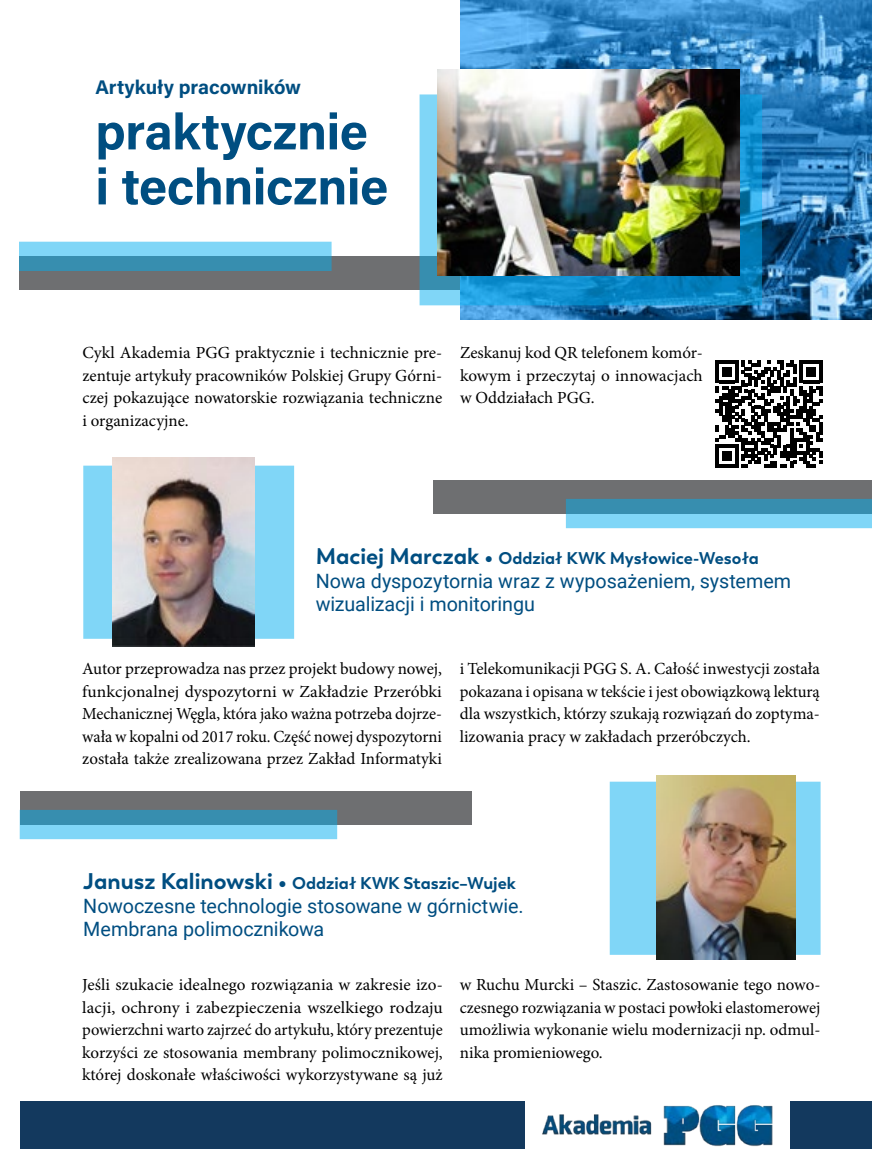
<style>
.page{position:relative;width:872px;height:1170px;background:#fff}
.page>*{position:absolute;margin:0;border:0;box-sizing:border-box;transform-origin:0 0}
.t1{font:50.7px/54.9px "Acumin Variable Concept";letter-spacing:-.01em;color:#004e81}
.t2{font:19.8px/23.7px "Roboto";letter-spacing:-.005em;color:#004e81}
.t3{font:19.8px "Acumin Variable Concept";letter-spacing:-.005em;color:#004e81}
.t4{font:16.95px/22.5px "Minion Pro";color:#000;text-align:justify}
.t5{font:700 16.95px "Trenda";color:#004e81}
.s1{font-size:22.5px}
.s2{font-family:"Minion Pro";font-weight:400;font-size:22.5px}
</style>
<div class="page">
<div style="left:20px;top:1100px;width:505px;height:48px;background:#13395e"></div>
<div style="left:789px;top:1100px;width:83px;height:48px;background:#13395e"></div>
<img style="left:542px;top:1105px;width:231px;height:41px">
<div style="left:20px;top:256px;width:446px;height:34px;background:#6e6f71"></div>
<div style="left:433px;top:479px;width:439px;height:34px;background:#6e6f71"></div>
<svg style="left:20px;top:790px;width:451px;height:34px;background:#6a787f"></svg>
<img style="left:460px;top:0;width:412px;height:320px">
<svg style="left:426px;top:101px;width:329px;height:197px;background:#2492c6"></svg>
<div style="left:419px;top:94px;width:343px;height:211px;border:6px solid #00aeef"></div>
<svg style="left:20px;top:242px;width:311px;height:29px;background:#5ab0d1"></svg>
<svg style="left:566px;top:499px;width:306px;height:29px;background:#5ab0d1"></svg>
<svg style="left:27px;top:816px;width:303px;height:16px;background:#56adce"></svg>
<img style="left:438px;top:70px;width:301px;height:205px">
<svg style="left:715px;top:360px;width:107px;height:107px"></svg>
<div style="left:86px;top:468px;width:205px;height:168px;background:#80d6f7"></div>
<div style="left:612px;top:784px;width:205px;height:167px;background:#80d6f7"></div>
<img style="left:112px;top:458px;width:143px;height:189px">
<img style="left:656px;top:775px;width:139px;height:184px">
<p class="t3" style="left:95px;top:74px;width:207px">Artykuły pracowników</p>
<h1 class="t1" style="left:95px;top:102px;width:294px">praktycznie i technicznie</h1>
<p class="t4" style="left:82px;top:341px;width:361px">Cykl Akademia PGG praktycznie i technicznie pre&shy;zentuje artykuły pracowników Polskiej Grupy Górni&shy;czej pokazujące nowatorskie rozwiązania techniczne i organizacyjne.</p>
<p class="t4" style="left:460px;top:341px;width:244px">Zeskanuj kod QR telefonem komór&shy;kowym i przeczytaj o innowacjach w Oddziałach PGG.</p>
<p class="t5" style="left:316px;top:547px;width:444px"><span class="s1">Maciej Marczak</span> <span class="s2">•</span> Oddział KWK Mysłowice-Wesoła</p>
<p class="t2" style="left:316px;top:568px;width:477px">Nowa dyspozytornia wraz z wyposażeniem, systemem wizualizacji i monitoringu</p>
<p class="t4" style="left:82px;top:657px;width:361px">Autor przeprowadza nas przez projekt budowy nowej, funkcjonalnej dyspozytorni w Zakładzie Przeróbki Mechanicznej Węgla, która jako ważna potrzeba dojrze&shy;wała w kopalni od 2017 roku. Część nowej dyspozytorni została także zrealizowana przez Zakład Informatyki</p>
<p class="t4" style="left:460px;top:657px;width:362px">i Telekomunikacji PGG S. A. Całość inwestycji została pokazana i opisana w tekście i jest obowiązkową lekturą dla wszystkich, którzy szukają rozwiązań do zoptyma&shy;lizowania pracy w zakładach przeróbczych.</p>
<p class="t5" style="left:83px;top:872px;width:434px"><span class="s1">Janusz Kalinowski</span> <span class="s2">•</span> Oddział KWK Staszic–Wujek</p>
<p class="t2" style="left:83px;top:892px;width:442px">Nowoczesne technologie stosowane w górnictwie.<br>Membrana polimocznikowa</p>
<p class="t4" style="left:82px;top:973px;width:362px">Jeśli szukacie idealnego rozwiązania w zakresie izo&shy;lacji, ochrony i zabezpieczenia wszelkiego rodzaju powierzchni warto zajrzeć do artykułu, który prezentuje korzyści ze stosowania membrany polimocznikowej, której doskonałe właściwości wykorzystywane są już</p>
<p class="t4" style="left:460px;top:973px;width:362px">w Ruchu Murcki – Staszic. Zastosowanie tego nowo&shy;czesnego rozwiązania w postaci powłoki elastomerowej umożliwia wykonanie wielu modernizacji np. odmul&shy;nika promieniowego.</p>
</div>
